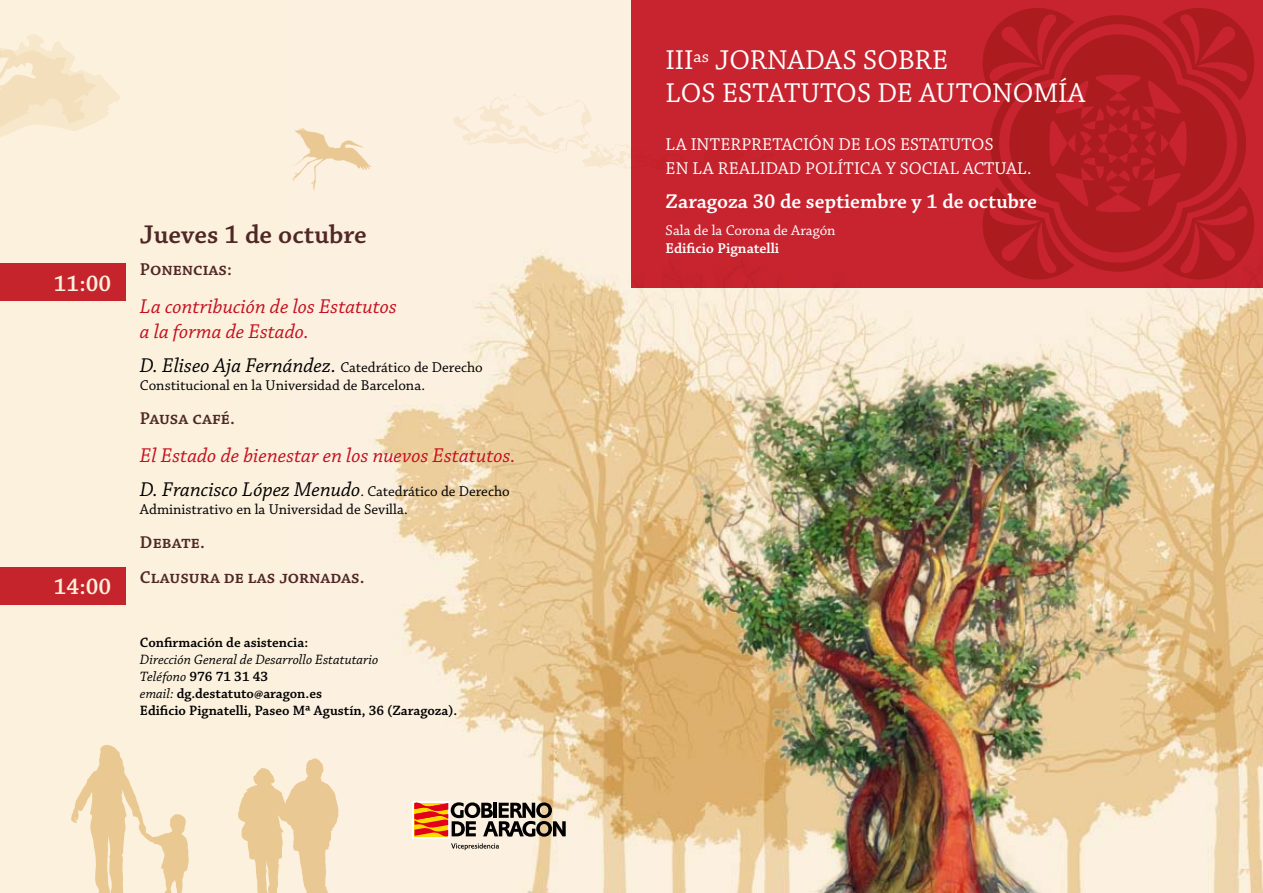
<style>
.page{position:relative;width:1263px;height:893px;background:#fbf1dd}
.page>*{position:absolute;margin:0;border:0;box-sizing:border-box;transform-origin:0 0}
.t1{font:28.65px/33px "Chaparral Pro";color:#fff}
.t2{font:600 27px "Chaparral Pro";color:#4f2726}
.t3{font:600 23.7px "Chaparral Pro";color:#fbf1dd}
.t4{font:italic 21px/25.2px "Chaparral Pro";color:#c50e1f}
.t5{font:italic 21px "Chaparral Pro";color:#000}
.t6{font:600 21px "Chaparral Pro";color:#fff}
.t7{font:18px/24px "Chaparral Pro";letter-spacing:.005em;color:#fff}
.t8{font:600 18px/34.3px "Chaparral Pro";color:#4f2726}
.t9{font:15px "Chaparral Pro";color:#000}
.t10{font:15px "Chaparral Pro";color:#fff}
.t11{font:600 15px "Chaparral Pro";color:#fff}
.t12{font:600 14.25px/17.1px "Chaparral Pro";color:#000}
.s1{font-style:normal;font-size:15px}
.s2{color:#000}
.s3{font-style:normal;font-size:15px;color:#000}
.s4{font-weight:400;font-style:italic}
</style>
<div class="page">
<img style="left:375px;top:255px;width:888px;height:638px">
<div style="left:413px;top:801px;width:37px;height:37px;background:#fff"></div>
<svg style="left:414px;top:802px;width:152px;height:35px"></svg>
<svg style="left:451px;top:843px;width:48px;height:7px"></svg>
<svg style="left:292px;top:128px;width:79px;height:63px"></svg>
<svg style="left:71px;top:745px;width:118px;height:148px"></svg>
<svg style="left:238px;top:758px;width:101px;height:135px"></svg>
<svg style="left:0;top:34px;width:120px;height:103px"></svg>
<svg style="left:454px;top:94px;width:177px;height:74px"></svg>
<div style="left:0;top:263px;width:126px;height:38px;background:#c6242d"></div>
<div style="left:631px;top:0;width:632px;height:287px;background:#c7242f"></div>
<svg style="left:983px;top:8px;width:271px;height:272px;fill:#ac1b1e"></svg>
<div style="left:0;top:567px;width:126px;height:37px;background:#c6242d"></div>
<h3 class="t3" style="left:54px;top:270px;width:59px">11:00</h3>
<h3 class="t3" style="left:54px;top:573px;width:59px">14:00</h3>
<h2 class="t2" style="left:140px;top:219px;width:228px">Jueves 1 de octubre</h2>
<p class="t8" style="left:140px;top:253px;width:93px">Ponencias:</p>
<h3 class="t4" style="left:140px;top:295px;width:258px">La contribución de los Estatutos a la forma de Estado.</h3>
<h3 class="t5" style="left:140px;top:354px;width:344px">D. Eliseo Aja Fernández. <span class="s1">Catedrático de Derecho</span></h3>
<p class="t9" style="left:140px;top:377px;width:287px">Constitucional en la Universidad de Barcelona.</p>
<p class="t8" style="left:140px;top:402px;width:96px">Pausa café.</p>
<h3 class="t4" style="left:140px;top:440px;width:377px;line-height:33.8px">El Estado de bienestar en los nuevos Estatutos.<br><span class="s2">D. Francisco López Menudo</span><span class="s3">. Catedrático de Derecho</span></h3>
<p class="t9" style="left:140px;top:501px;width:269px">Administrativo en la Universidad de Sevilla.</p>
<p class="t8" style="left:140px;top:526px;width:226px">Debate.<br>Clausura de las jornadas.</p>
<p class="t12" style="left:140px;top:634px;width:170px">Confirmación de asistencia:</p>
<p class="t12" style="left:140px;top:651px;width:319px"><span class="s4">Dirección General de Desarrollo Estatutario<br>Teléfono</span> 976 71 31 43<br><span class="s4">email:</span> dg.destatuto@aragon.es<br>Edificio Pignatelli, Paseo Mª Agustín, 36 (Zaragoza).</p>
<h1 class="t1" style="left:666px;top:45px;width:421px">III<sup>as</sup> JORNADAS SOBRE<br>LOS ESTATUTOS DE AUTONOMÍA</h1>
<p class="t7" style="left:666px;top:133px;width:368px">LA INTERPRETACIÓN DE LOS ESTATUTOS<br>EN LA REALIDAD POLÍTICA Y SOCIAL ACTUAL.</p>
<h3 class="t6" style="left:666px;top:190px;width:373px">Zaragoza 30 de septiembre y 1 de octubre</h3>
<p class="t10" style="left:666px;top:222px;width:172px">Sala de la Corona de Aragón</p>
<p class="t11" style="left:666px;top:240px;width:115px">Edificio Pignatelli</p>
</div>
